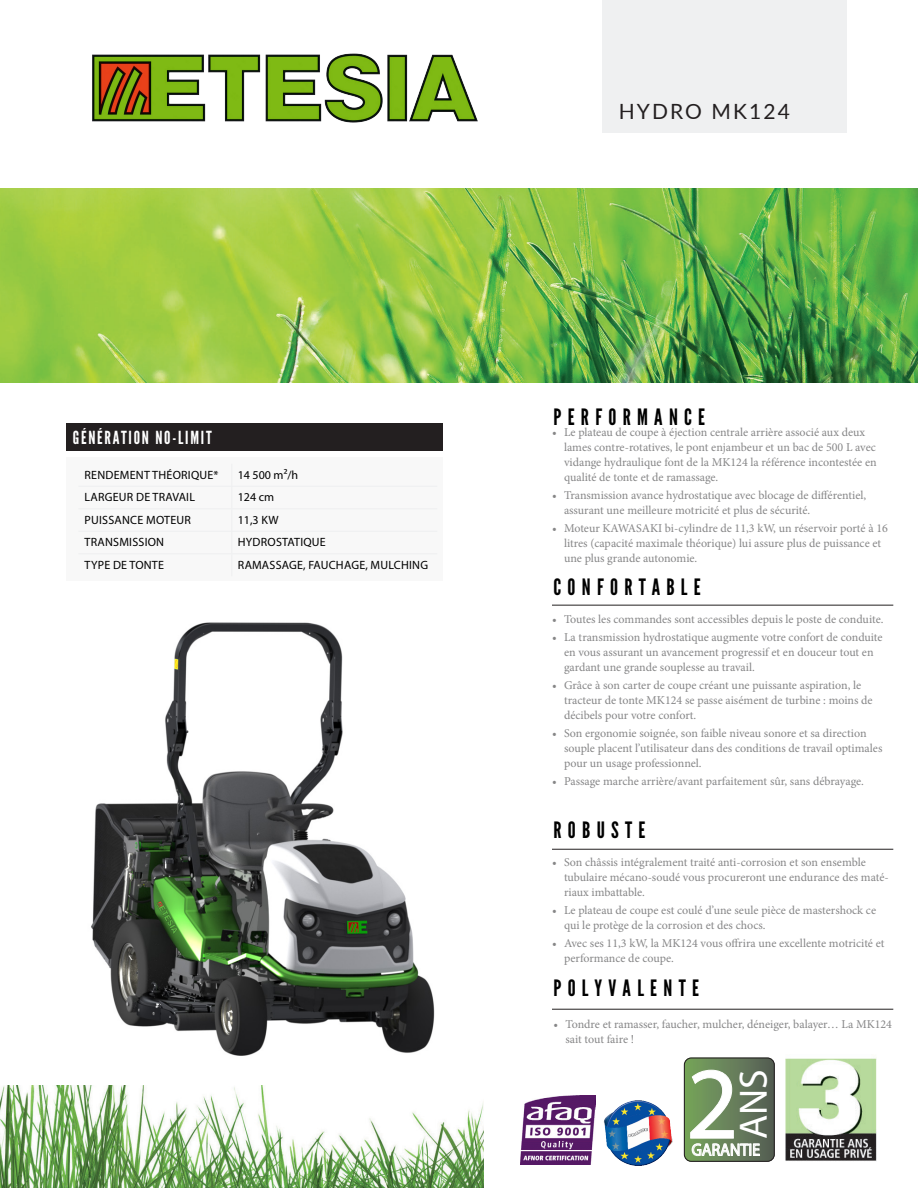
<style>
.page{position:relative;width:918px;height:1188px;background:#fff}
.page>*{position:absolute;margin:0;border:0;box-sizing:border-box;transform-origin:0 0}
.t1{font:102.75px "Myriad Pro";color:#fff}
.t2{font:39.75px "Myriad Pro";color:#fff}
.Titre_de_section_de{font:22.5px "League Gothic";letter-spacing:.28em;color:#000}
.Barre_latérale_droit{font:21px "Lato";letter-spacing:.1em;color:#231f20}
.Titre_de_section_de-2{font:18px "League Gothic";letter-spacing:.1em;color:#fff}
.t3{font:16.95px "Myriad Pro";color:#fff;scale:.94 1}
.t4{font:12px/15px "Minion Pro";color:#868687}
.Titre_de_section_de-3{font:12px "Myriad Pro";letter-spacing:.02em;color:#000}
</style>
<div class="page">
<img style="left:0;top:1085px;width:483px;height:103px">
<img style="left:0;top:189px;width:918px;height:193px">
<img style="left:521px;top:1095px;width:75px;height:69px">
<div style="left:67px;top:457px;width:376px;height:123px;background:#f8f8f8"></div>
<img style="left:92px;top:53px;width:386px;height:70px">
<hr style="left:552px;top:605px;width:341px;height:1px;background:#231f20">
<hr style="left:552px;top:849px;width:341px;height:1px;background:#231f20">
<hr style="left:552px;top:1009px;width:341px;height:1px;background:#231f20">
<img style="left:91px;top:622px;width:344px;height:434px">
<div style="left:602px;top:0;width:244px;height:133px;background:#eff0f1"></div>
<hr style="left:78px;top:486px;width:154px;height:1px;background:#eff0f1">
<hr style="left:232px;top:486px;width:205px;height:1px;background:#eff0f1">
<hr style="left:78px;top:508px;width:154px;height:1px;background:#eff0f1">
<hr style="left:232px;top:508px;width:205px;height:1px;background:#eff0f1">
<hr style="left:78px;top:531px;width:154px;height:1px;background:#eff0f1">
<hr style="left:232px;top:531px;width:205px;height:1px;background:#eff0f1">
<hr style="left:78px;top:553px;width:154px;height:1px;background:#eff0f1">
<hr style="left:232px;top:553px;width:205px;height:1px;background:#eff0f1">
<div style="left:67px;top:423px;width:376px;height:28px;background:#231f20"></div>
<svg style="left:685px;top:1059px;width:88px;height:102px;background:#668159"></svg>
<div style="left:684px;top:1057px;width:91px;height:105px;border:1px solid #231f20;border-radius:7px"></div>
<img style="left:785px;top:1058px;width:92px;height:103px">
<img style="left:603px;top:1100px;width:70px;height:66px">
<p class="Titre_de_section_de-2" style="left:73px;top:427px;width:141px">GÉNÉRATION NO-LIMIT</p>
<p class="Titre_de_section_de-3" style="left:85px;top:467px;width:136px">RENDEMENT THÉORIQUE*</p>
<p class="Titre_de_section_de-3" style="left:238px;top:467px;width:62px">14 500 m²/h</p>
<p class="Titre_de_section_de-3" style="left:85px;top:490px;width:112px">LARGEUR DE TRAVAIL</p>
<p class="Titre_de_section_de-3" style="left:238px;top:490px;width:38px">124 cm</p>
<p class="Titre_de_section_de-3" style="left:85px;top:512px;width:108px">PUISSANCE MOTEUR</p>
<p class="Titre_de_section_de-3" style="left:238px;top:512px;width:42px">11,3 KW</p>
<p class="Titre_de_section_de-3" style="left:85px;top:535px;width:81px">TRANSMISSION</p>
<p class="Titre_de_section_de-3" style="left:238px;top:535px;width:89px">HYDROSTATIQUE</p>
<p class="Titre_de_section_de-3" style="left:85px;top:557px;width:81px">TYPE DE TONTE</p>
<p class="Titre_de_section_de-3" style="left:238px;top:557px;width:192px">RAMASSAGE, FAUCHAGE, MULCHING</p>
<p class="Barre_latérale_droit" style="left:619px;top:96px;width:173px">HYDRO MK124</p>
<p class="Titre_de_section_de" style="left:554px;top:403px;width:153px">PERFORMANCE</p>
<p class="t4" style="left:564px;top:424px;width:314px;text-indent:-12px">• Le plateau de coupe à éjection centrale arrière associé aux deux lames contre-rotatives, le pont enjambeur et un bac de 500 L avec vidange hydraulique font de la MK124 la référence incontestée en qualité de tonte et de ramassage.</p>
<p class="t4" style="left:564px;top:487px;width:304px;text-indent:-12px">• Transmission avance hydrostatique avec blocage de différentiel, assurant une meilleure motricité et plus de sécurité.</p>
<p class="t4" style="left:564px;top:520px;width:325px;text-indent:-12px">• Moteur KAWASAKI bi-cylindre de 11,3 kW, un réservoir porté à 16 litres (capacité maximale théorique) lui assure plus de puissance et une plus grande autonomie.</p>
<p class="Titre_de_section_de" style="left:554px;top:574px;width:149px">CONFORTABLE</p>
<p class="t4" style="left:552px;top:612px;width:333px">• Toutes les commandes sont accessibles depuis le poste de conduite.</p>
<p class="t4" style="left:564px;top:630px;width:320px;text-indent:-12px">• La transmission hydrostatique augmente votre confort de conduite en vous assurant un avancement progressif et en douceur tout en gardant une grande souplesse au travail.</p>
<p class="t4" style="left:564px;top:678px;width:310px;text-indent:-12px">• Grâce à son carter de coupe créant une puissante aspiration, le tracteur de tonte MK124 se passe aisément de turbine : moins de décibels pour votre confort.</p>
<p class="t4" style="left:564px;top:726px;width:320px;text-indent:-12px">• Son ergonomie soignée, son faible niveau sonore et sa direction souple placent l’utilisateur dans des conditions de travail optimales pour un usage professionnel.</p>
<p class="t4" style="left:552px;top:774px;width:313px">• Passage marche arrière/avant parfaitement sûr, sans débrayage.</p>
<p class="Titre_de_section_de" style="left:554px;top:816px;width:94px">ROBUSTE</p>
<p class="t4" style="left:564px;top:855px;width:326px;text-indent:-12px">• Son châssis intégralement traité anti-corrosion et son ensemble tubulaire mécano-soudé vous procureront une endurance des maté&shy;riaux imbattable.</p>
<p class="t4" style="left:564px;top:903px;width:314px;text-indent:-12px">• Le plateau de coupe est coulé d’une seule pièce de mastershock ce qui le protège de la corrosion et des chocs.</p>
<p class="t4" style="left:564px;top:936px;width:322px;text-indent:-12px">• Avec ses 11,3 kW, la MK124 vous offrira une excellente motricité et performance de coupe.</p>
<p class="Titre_de_section_de" style="left:554px;top:975px;width:147px">POLYVALENTE</p>
<p class="t4" style="left:566px;top:1017px;width:328px;text-indent:-12px">• Tondre et ramasser, faucher, mulcher, déneiger, balayer… La MK124 sait tout faire !</p>
<h1 class="t1" style="left:686px;top:1040px;width:54px">2</h1>
<h2 class="t2" style="left:729px;top:1139px;width:72px;rotate:-90deg">ANS</h2>
<h3 class="t3" style="left:692px;top:1139px;width:74px">GARANTIE</h3>
</div>
